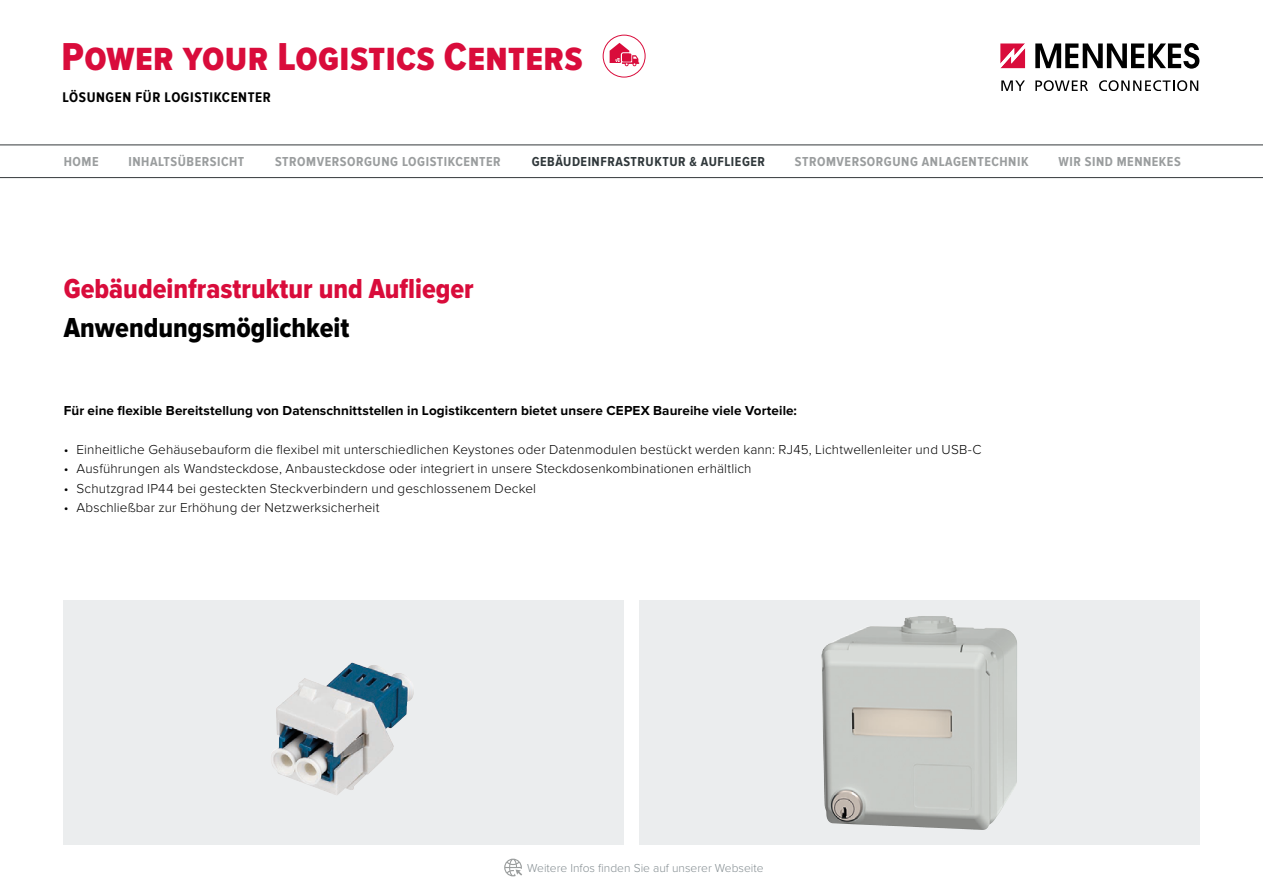
<style>
.page{position:relative;width:1263px;height:893px;background:#fff}
.page>*{position:absolute;margin:0;border:0;box-sizing:border-box;transform-origin:0 0}
.t1{font:40.35px "Proxima Nova Cond Extrabld";letter-spacing:.01em;color:#d90c3b}
.t2{font:28.5px "Proxima Nova Cond Extrabld";color:#d90c3b}
.t3{font:28.5px "Proxima Nova Cond Extrabld";color:#000}
.t4{font:700 14.55px "Proxima Nova Cond";letter-spacing:.04em;color:#000}
.t5{font:300 13.5px "Proxima Nova";letter-spacing:.01em;color:#000}
.t6{font:700 13.5px "Proxima Nova";letter-spacing:.005em;color:#000}
.t7{font:700 13.5px "Proxima Nova Cond";letter-spacing:.04em;color:#9a9d9e}
.t8{font:700 13.5px "Proxima Nova Cond";letter-spacing:.04em;color:#30383b}
.t9{font:300 12px "Proxima Nova";color:#868f93}
</style>
<div class="page">
<div style="left:64px;top:600px;width:560px;height:244px;background:#ebedee"></div>
<svg style="left:639px;top:600px;width:561px;height:244px;background:#e0e2e1"></svg>
<svg style="left:0;top:145px;width:1263px;height:33px"></svg>
<svg style="left:1001px;top:80px;width:24px;height:11px"></svg>
<svg style="left:1035px;top:80px;width:53px;height:11px"></svg>
<svg style="left:1099px;top:80px;width:99px;height:11px"></svg>
<svg style="left:1035px;top:43px;width:164px;height:26px"></svg>
<svg style="left:1000px;top:43px;width:25px;height:25px"></svg>
<svg style="left:504px;top:859px;width:18px;height:17px"></svg>
<svg style="left:603px;top:35px;width:42px;height:42px"></svg>
<div style="left:603px;top:35px;width:42px;height:42px;border:1px solid #d90c3b;border-radius:50%"></div>
<svg style="left:610px;top:43px;width:30px;height:25px"></svg>
<div style="left:622px;top:53px;width:9px;height:9px;background:#d90c3b"></div>
<img style="left:272px;top:662px;width:142px;height:133px">
<img style="left:842px;top:616px;width:80px;height:21px">
<h1 class="t1" style="left:62px;top:34px;width:522px">Power your Logistics Centers</h1>
<p class="t4" style="left:63px;top:89px;width:210px">LÖSUNGEN FÜR LOGISTIKCENTER</p>
<p class="t7" style="left:64px;top:154px;width:36px">HOME</p>
<p class="t8" style="left:532px;top:154px;width:235px">GEBÄUDEINFRASTRUKTUR &amp; AUFLIEGER</p>
<p class="t7" style="left:128px;top:154px;width:117px">INHALTSÜBERSICHT</p>
<p class="t7" style="left:275px;top:154px;width:227px">STROMVERSORGUNG LOGISTIKCENTER</p>
<p class="t7" style="left:795px;top:154px;width:235px">STROMVERSORGUNG ANLAGENTECHNIK</p>
<p class="t7" style="left:1058px;top:154px;width:124px">WIR SIND MENNEKES</p>
<h2 class="t2" style="left:64px;top:272px;width:411px">Gebäudeinfrastruktur und Auflieger</h2>
<h2 class="t3" style="left:64px;top:311px;width:287px">Anwendungsmöglichkeit</h2>
<p class="t6" style="left:64px;top:402px;width:735px">Für eine flexible Bereitstellung von Datenschnittstellen in Logistikcentern bietet unsere CEPEX Baureihe viele Vorteile:</p>
<p class="t5" style="left:64px;top:442px;width:919px">• Einheitliche Gehäusebauform die flexibel mit unterschiedlichen Keystones oder Datenmodulen bestückt werden kann: RJ45, Lichtwellenleiter und USB-C</p>
<p class="t5" style="left:64px;top:461px;width:689px">• Ausführungen als Wandsteckdose, Anbausteckdose oder integriert in unsere Steckdosenkombinationen erhältlich</p>
<p class="t5" style="left:64px;top:480px;width:474px">• Schutzgrad IP44 bei gesteckten Steckverbindern und geschlossenem Deckel</p>
<p class="t5" style="left:64px;top:500px;width:317px">• Abschließbar zur Erhöhung der Netzwerksicherheit</p>
<p class="t9" style="left:527px;top:861px;width:238px">Weitere Infos finden Sie auf unserer Webseite</p>
</div>
